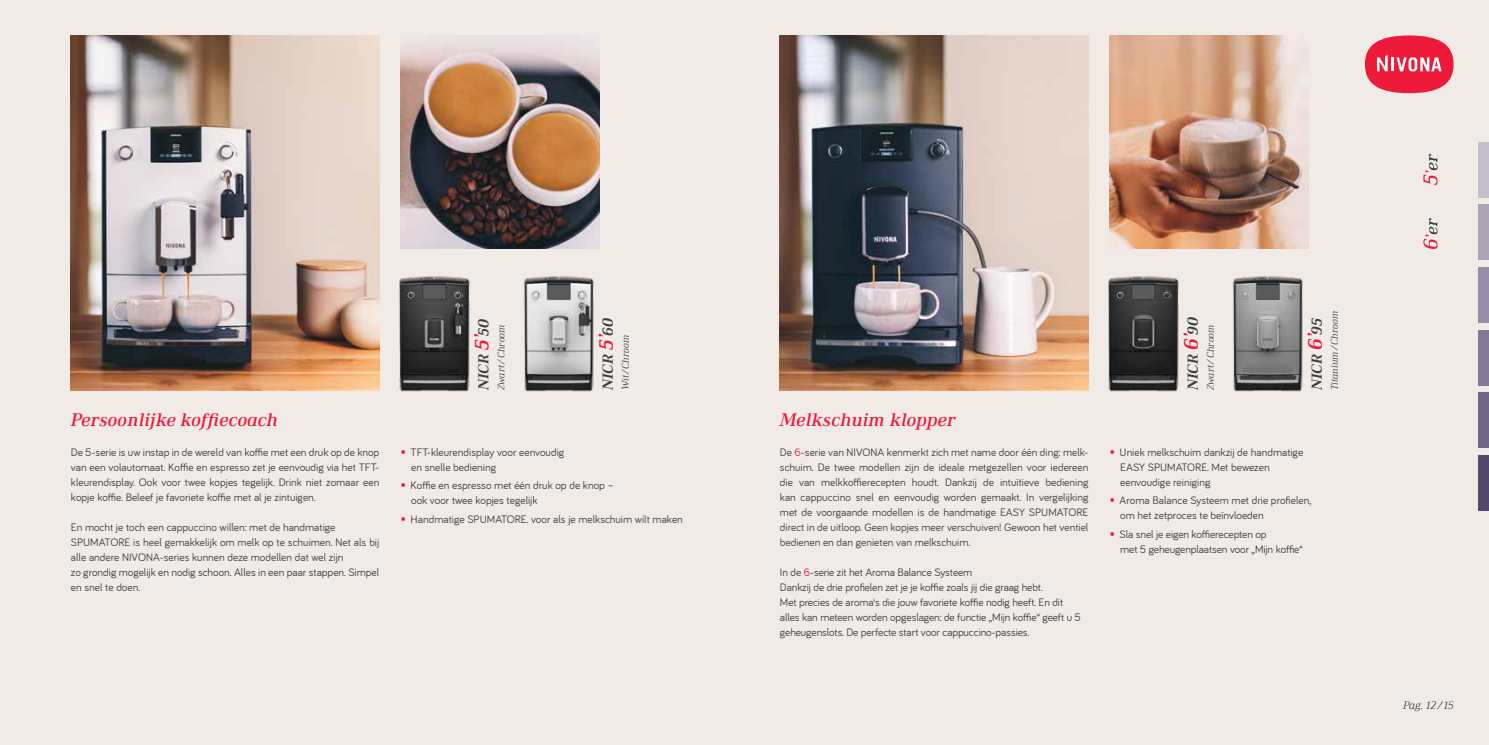
<style>
.page{position:relative;width:1489px;height:745px;background:#fff}
.page>*{position:absolute;margin:0;border:0;box-sizing:border-box;transform-origin:0 0}
.t1{font:italic 500 18.75px "Ethos";color:#ed1a3a}
.t2{font:italic 700 15px "Ethos";color:#3e3e3f}
.t3{font:11.25px/15px "Bariol";color:#3e3e3f}
.t4{font:italic 300 11.25px "Ethos";color:#3e3e3f}
.t5{font:italic 300 10px "Ethos";color:#3e3e3f}
.s1{font-size:20px;color:#ed1a3a}
.s2{font-size:13.75px;color:#ed1a3a}
.s3{color:#ed1a3a}
</style>
<div class="page">
<div style="left:0;top:0;width:1488px;height:744px;background:#f1ebe7"></div>
<img style="left:399px;top:276px;width:71px;height:115px">
<img style="left:524px;top:276px;width:70px;height:115px">
<img style="left:71px;top:35px;width:308px;height:355px">
<img style="left:400px;top:35px;width:199px;height:213px">
<div style="left:1364px;top:35px;width:89px;height:58px;background:#ed1a3a;border-radius:50%"></div>
<svg style="left:1376px;top:55px;width:65px;height:16px"></svg>
<img style="left:1108px;top:276px;width:71px;height:115px">
<img style="left:1232px;top:276px;width:71px;height:115px">
<img style="left:780px;top:35px;width:308px;height:355px">
<img style="left:1109px;top:35px;width:198px;height:213px">
<div style="left:1478px;top:142px;width:10px;height:55px;background:#c5becc"></div>
<div style="left:1478px;top:204px;width:10px;height:56px;background:#ada5b7"></div>
<div style="left:1478px;top:267px;width:10px;height:55px;background:#988da5"></div>
<div style="left:1478px;top:330px;width:10px;height:55px;background:#857994"></div>
<div style="left:1478px;top:392px;width:10px;height:56px;background:#746786"></div>
<div style="left:1478px;top:455px;width:10px;height:55px;background:#56476d"></div>
<svg style="left:1423px;top:218px;width:14px;height:31px"></svg>
<svg style="left:1423px;top:154px;width:14px;height:31px"></svg>
<h1 class="t1" style="left:71px;top:408px;width:209px">Persoonlijke koffiecoach</h1>
<p class="t3" style="left:71px;top:444px;width:310px;text-align:justify">De 5-serie is uw instap in de wereld van koffie met een druk op de knop van een volautomaat. Koffie en espresso zet je eenvoudig via het TFT&shy;kleurendisplay. Ook voor twee kopjes tegelijk. Drink niet zomaar een kopje koffie. Beleef je favoriete koffie met al je zintuigen.</p>
<p class="t3" style="left:71px;top:519px;width:310px">En mocht je toch een cappuccino willen: met de handmatige SPUMATORE is heel gemakkelijk om melk op te schuimen. Net als bij alle andere NIVONA-series kunnen deze modellen dat wel zijn<br>zo grondig mogelijk en nodig schoon. Alles in een paar stappen. Simpel en snel te doen.</p>
<h2 class="t2" style="left:474px;top:390px;width:72px;rotate:-90deg">NICR <span class="s1">5’</span>50</h2>
<p class="t5" style="left:495px;top:390px;width:68px;rotate:-90deg">Zwart/Chroom</p>
<h2 class="t2" style="left:598px;top:390px;width:73px;rotate:-90deg">NICR <span class="s1">5’</span>60</h2>
<p class="t5" style="left:619px;top:390px;width:57px;rotate:-90deg">Wit/Chroom</p>
<p class="t3" style="left:411px;top:444px;width:154px;text-indent:-11px"><span class="s2">•</span> TFT-kleurendisplay voor eenvoudig en snelle bediening</p>
<p class="t3" style="left:411px;top:477px;width:204px;text-indent:-11px"><span class="s2">•</span> Koffie en espresso met één druk op de knop – ook voor twee kopjes tegelijk</p>
<p class="t3" style="left:400px;top:511px;width:284px"><span class="s2">•</span> Handmatige SPUMATORE. voor als je melkschuim wilt maken</p>
<h1 class="t1" style="left:780px;top:408px;width:177px">Melkschuim klopper</h1>
<p class="t3" style="left:780px;top:444px;width:310px;text-align:justify">De <span class="s3">6</span>-serie van NIVONA kenmerkt zich met name door één ding: melk&shy;schuim. De twee modellen zijn de ideale metgezellen voor iedereen die van melkkoffierecepten houdt. Dankzij de intuïtieve bediening kan cappuccino snel en eenvoudig worden gemaakt. In vergelijking met de voorgaande modellen is de handmatige EASY SPUMATORE direct in de uitloop. Geen kopjes meer verschuiven! Gewoon het ventiel bedienen en dan genieten van melkschuim.</p>
<p class="t3" style="left:780px;top:564px;width:302px">In de <span class="s3">6</span>-serie zit het Aroma Balance Systeem<br>Dankzij de drie profielen zet je je koffie zoals jij die graag hebt.<br>Met precies de aroma‘s die jouw favoriete koffie nodig heeft. En dit alles kan meteen worden opgeslagen: de functie „Mijn koffie“ geeft u 5 geheugenslots. De perfecte start voor cappuccino-passies.</p>
<h2 class="t2" style="left:1183px;top:390px;width:74px;rotate:-90deg">NICR <span class="s1">6’</span>90</h2>
<p class="t5" style="left:1204px;top:390px;width:68px;rotate:-90deg">Zwart/Chroom</p>
<h2 class="t2" style="left:1307px;top:390px;width:73px;rotate:-90deg">NICR <span class="s1">6’</span>95</h2>
<p class="t5" style="left:1328px;top:390px;width:81px;rotate:-90deg">Titanium/Chroom</p>
<p class="t3" style="left:1120px;top:444px;width:184px;text-indent:-11px"><span class="s2">•</span> Uniek melkschuim dankzij de handmatige<br>EASY SPUMATORE. Met bewezen eenvoudige reiniging</p>
<p class="t3" style="left:1120px;top:492px;width:192px;text-indent:-11px"><span class="s2">•</span> Aroma Balance Systeem met drie profielen, om het zetproces te beïnvloeden</p>
<p class="t3" style="left:1120px;top:526px;width:184px;text-indent:-11px"><span class="s2">•</span> Sla snel je eigen koffierecepten op<br>met 5 geheugenplaatsen voor „Mijn koffie“</p>
<p class="t4" style="left:1402px;top:698px;width:52px">Pag. 12/ 15</p>
</div>
